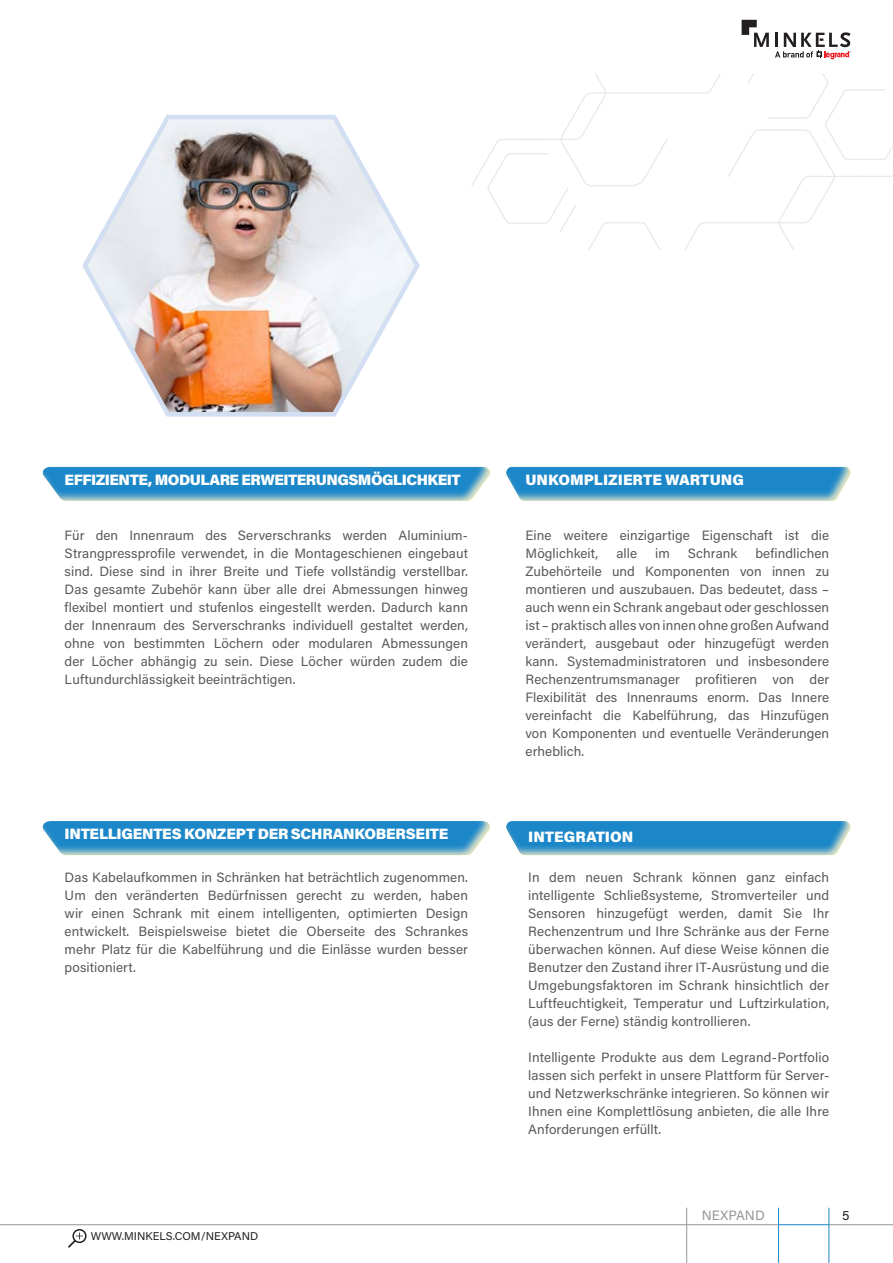
<style>
.page{position:relative;width:893px;height:1263px;background:#fff}
.page>*{position:absolute;margin:0;border:0;box-sizing:border-box;transform-origin:0 0}
.t1{font:900 15px "Acumin Pro";letter-spacing:-.02em;color:#fff}
.t2{font:900 15px "Acumin Pro";color:#fff}
.t3{font:13.5px/18px "Acumin Pro";letter-spacing:.01em;color:#58595b;text-align:justify}
.t4{font:13.5px "Acumin Pro";letter-spacing:.005em;color:#949698}
.t5{font:13.5px "Acumin Pro";color:#231f20}
.t6{font:11.25px "Acumin Pro";letter-spacing:.005em;color:#231f20}
</style>
<div class="page">
<hr style="left:0;top:1224px;width:779px;height:1px;background:#949698">
<hr style="left:778px;top:1224px;width:51px;height:1px;background:#1c87c8">
<hr style="left:829px;top:1224px;width:64px;height:1px;background:#949698">
<hr style="left:686px;top:1208px;width:1px;height:55px;background:#949698">
<hr style="left:828px;top:1208px;width:1px;height:55px;background:#1c87c8">
<div style="left:72px;top:1229px;width:15px;height:14px;border:2px solid #231f20;border-radius:50%"></div>
<svg style="left:68px;top:1232px;width:15px;height:16px"></svg>
<hr style="left:778px;top:1208px;width:1px;height:55px;background:#1c87c8">
<svg style="left:742px;top:20px;width:27px;height:27px"></svg>
<svg style="left:775px;top:32px;width:76px;height:27px"></svg>
<svg style="left:471px;top:73px;width:422px;height:177px"></svg>
<svg style="left:506px;top:466px;width:345px;height:35px;background:#4099cb"></svg>
<svg style="left:42px;top:466px;width:448px;height:35px;background:#4098cb"></svg>
<svg style="left:506px;top:821px;width:345px;height:35px;background:#4098cb"></svg>
<svg style="left:42px;top:821px;width:448px;height:35px;background:#4098ca"></svg>
<img style="left:82px;top:115px;width:338px;height:302px">
<p class="t1" style="left:65px;top:469px;width:398px">EFFIZIENTE, MODULARE ERWEITERUNGSMÖGLICHKEIT</p>
<p class="t3" style="left:65px;top:526px;width:405px">Für den Innenraum des Serverschranks werden Aluminium-Strangpressprofile verwendet, in die Montageschienen eingebaut sind. Diese sind in ihrer Breite und Tiefe vollständig verstellbar.<br>Das gesamte Zubehör kann über alle drei Abmessungen hinweg flexibel montiert und stufenlos eingestellt werden. Dadurch kann der Innenraum des Serverschranks individuell gestaltet werden, ohne von bestimmten Löchern oder modularen Abmessungen der Löcher abhängig zu sein. Diese Löcher würden zudem die Luftundurchlässigkeit beeinträchtigen.</p>
<p class="t1" style="left:65px;top:823px;width:385px">INTELLIGENTES KONZEPT DER SCHRANKOBERSEITE</p>
<p class="t3" style="left:65px;top:868px;width:405px">Das Kabelaufkommen in Schränken hat beträchtlich zugenommen.<br>Um den veränderten Bedürfnissen gerecht zu werden, haben wir einen Schrank mit einem intelligenten, optimierten Design entwickelt. Beispielsweise bietet die Oberseite des Schrankes mehr Platz für die Kabelführung und die Einlässe wurden besser positioniert.</p>
<p class="t6" style="left:91px;top:1228px;width:169px">WWW.MINKELS.COM/NEXPAND</p>
<p class="t2" style="left:525px;top:469px;width:220px">UNKOMPLIZIERTE WARTUNG</p>
<p class="t3" style="left:525px;top:526px;width:305px">Eine weitere einzigartige Eigenschaft ist die<br>Möglichkeit,</p>
<p class="t3" style="left:525px;top:544px;width:305px;text-indent:230px">befindlichen Zubehörteile und Komponenten von innen zu montieren und auszubauen. Das bedeutet, dass – auch wenn ein Schrank angebaut oder geschlossen ist – praktisch alles von innen ohne großen Aufwand verändert, ausgebaut oder hinzugefügt werden kann. Systemadministratoren und insbesondere Rechenzentrumsmanager profitieren von der Flexibilität des Innenraums enorm. Das Innere vereinfacht die Kabelführung, das Hinzufügen von Komponenten und eventuelle Veränderungen erheblich.</p>
<p class="t3" style="left:616px;top:544px;width:22px">alle</p>
<p class="t3" style="left:655px;top:544px;width:16px">im</p>
<p class="t3" style="left:688px;top:544px;width:51px">Schrank</p>
<p class="t2" style="left:528px;top:826px;width:107px">INTEGRATION</p>
<p class="t3" style="left:528px;top:868px;width:303px">In dem neuen Schrank können ganz einfach intelligente Schließsysteme, Stromverteiler und Sensoren hinzugefügt werden, damit Sie Ihr Rechenzentrum und Ihre Schränke aus der Ferne überwachen können. Auf diese Weise können die Benutzer den Zustand ihrer IT-Ausrüstung und die Umgebungsfaktoren im Schrank hinsichtlich der Luftfeuchtigkeit, Temperatur und Luftzirkulation, (aus der Ferne) ständig kontrollieren.</p>
<p class="t3" style="left:528px;top:1048px;width:303px">Intelligente Produkte aus dem Legrand-Portfolio lassen sich perfekt in unsere Plattform für Server&shy;und Netzwerkschränke integrieren. So können wir Ihnen eine Komplettlösung anbieten, die alle Ihre Anforderungen erfüllt.</p>
<p class="t4" style="left:702px;top:1206px;width:64px">NEXPAND</p>
<p class="t5" style="left:842px;top:1206px;width:9px">5</p>
</div>
